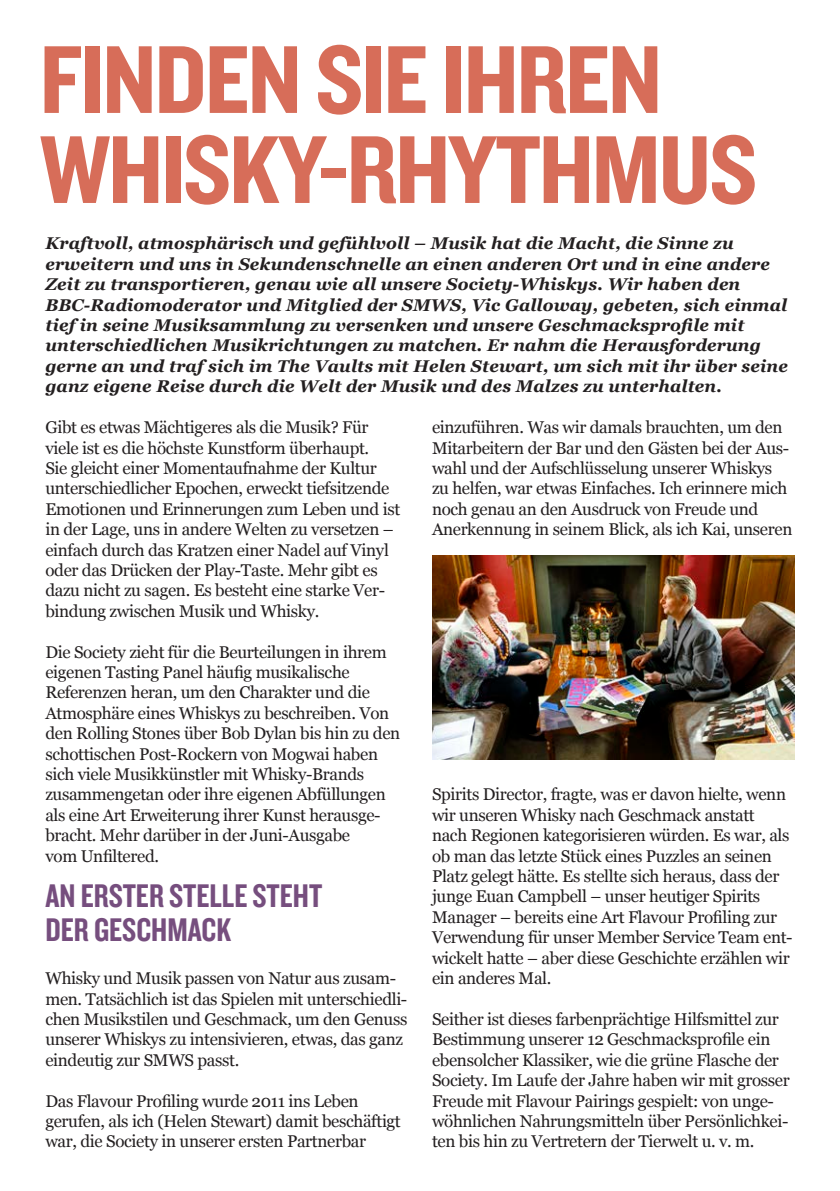
<style>
.page{position:relative;width:840px;height:1191px;background:#fff}
.page>*{position:absolute;margin:0;border:0;box-sizing:border-box;transform-origin:0 0}
.t1{font:100px/90px "Knockout 50 Welterweight";letter-spacing:-.02em;color:#d76d59}
.t2{font:34px/34px "Knockout 49 Liteweight";color:#764e7e}
.t3{font:17px/20.4px "Georgia";letter-spacing:-.02em;color:#231f20}
.t4{font:italic 700 17px/20.4px "Georgia";letter-spacing:.01em;color:#231f20}
</style>
<div class="page">
<img style="left:432px;top:555px;width:362px;height:204px">
<h1 class="t1" style="left:40px;top:31px;width:718px">FINDEN SIE IHREN<br>WHISKY-RHYTHMUS</h1>
<p class="t4" style="left:45px;top:232px;width:743px">Kraftvoll, atmosphärisch und gefühlvoll – Musik hat die Macht, die Sinne zu erweitern und uns in Sekundenschnelle an einen anderen Ort und in eine andere Zeit zu transportieren, genau wie all unsere Society-Whiskys. Wir haben den BBC-Radiomoderator und Mitglied der SMWS, Vic Galloway, gebeten, sich einmal tief in seine Musiksammlung zu versenken und unsere Geschmacksprofile mit unterschiedlichen Musikrichtungen zu matchen. Er nahm die Herausforderung gerne an und traf sich im The Vaults mit Helen Stewart, um sich mit ihr über seine ganz eigene Reise durch die Welt der Musik und des Malzes zu unterhalten.</p>
<p class="t3" style="left:45px;top:416px;width:356px">Gibt es etwas Mächtigeres als die Musik? Für viele ist es die höchste Kunstform überhaupt.<br>Sie gleicht einer Momentaufnahme der Kultur unterschiedlicher Epochen, erweckt tiefsitzende Emotionen und Erinnerungen zum Leben und ist in der Lage, uns in andere Welten zu versetzen – einfach durch das Kratzen einer Nadel auf Vinyl oder das Drücken der Play-Taste. Mehr gibt es dazu nicht zu sagen. Es besteht eine starke Ver&shy;bindung zwischen Musik und Whisky.</p>
<p class="t3" style="left:45px;top:641px;width:356px">Die Society zieht für die Beurteilungen in ihrem eigenen Tasting Panel häufig musikalische Referenzen heran, um den Charakter und die Atmosphäre eines Whiskys zu beschreiben. Von den Rolling Stones über Bob Dylan bis hin zu den schottischen Post-Rockern von Mogwai haben sich viele Musikkünstler mit Whisky-Brands zusammengetan oder ihre eigenen Abfüllungen als eine Art Erweiterung ihrer Kunst herausge&shy;bracht. Mehr darüber in der Juni-Ausgabe<br>vom Unfiltered.</p>
<h2 class="t2" style="left:45px;top:877px;width:278px">AN ERSTER STELLE STEHT<br>DER GESCHMACK</h2>
<p class="t3" style="left:45px;top:967px;width:363px">Whisky und Musik passen von Natur aus zusam&shy;men. Tatsächlich ist das Spielen mit unterschiedli&shy;chen Musikstilen und Geschmack, um den Genuss unserer Whiskys zu intensivieren, etwas, das ganz eindeutig zur SMWS passt.</p>
<p class="t3" style="left:45px;top:1089px;width:357px">Das Flavour Profiling wurde 2011 ins Leben gerufen, als ich (Helen Stewart) damit beschäftigt war, die Society in unserer ersten Partnerbar</p>
<p class="t3" style="left:432px;top:416px;width:361px">einzuführen. Was wir damals brauchten, um den Mitarbeitern der Bar und den Gästen bei der Aus&shy;wahl und der Aufschlüsselung unserer Whiskys zu helfen, war etwas Einfaches. Ich erinnere mich noch genau an den Ausdruck von Freude und Anerkennung in seinem Blick, als ich Kai, unseren</p>
<p class="t3" style="left:432px;top:783px;width:362px">Spirits Director, fragte, was er davon hielte, wenn wir unseren Whisky nach Geschmack anstatt nach Regionen kategorisieren würden. Es war, als ob man das letzte Stück eines Puzzles an seinen Platz gelegt hätte. Es stellte sich heraus, dass der junge Euan Campbell – unser heutiger Spirits Manager – bereits eine Art Flavour Profiling zur Verwendung für unser Member Service Team ent&shy;wickelt hatte – aber diese Geschichte erzählen wir ein anderes Mal.</p>
<p class="t3" style="left:432px;top:1008px;width:359px">Seither ist dieses farbenprächtige Hilfsmittel zur Bestimmung unserer 12 Geschmacksprofile ein ebensolcher Klassiker, wie die grüne Flasche der Society. Im Laufe der Jahre haben wir mit grosser Freude mit Flavour Pairings gespielt: von unge&shy;wöhnlichen Nahrungsmitteln über Persönlichkei&shy;ten bis hin zu Vertretern der Tierwelt u. v. m.</p>
</div>
